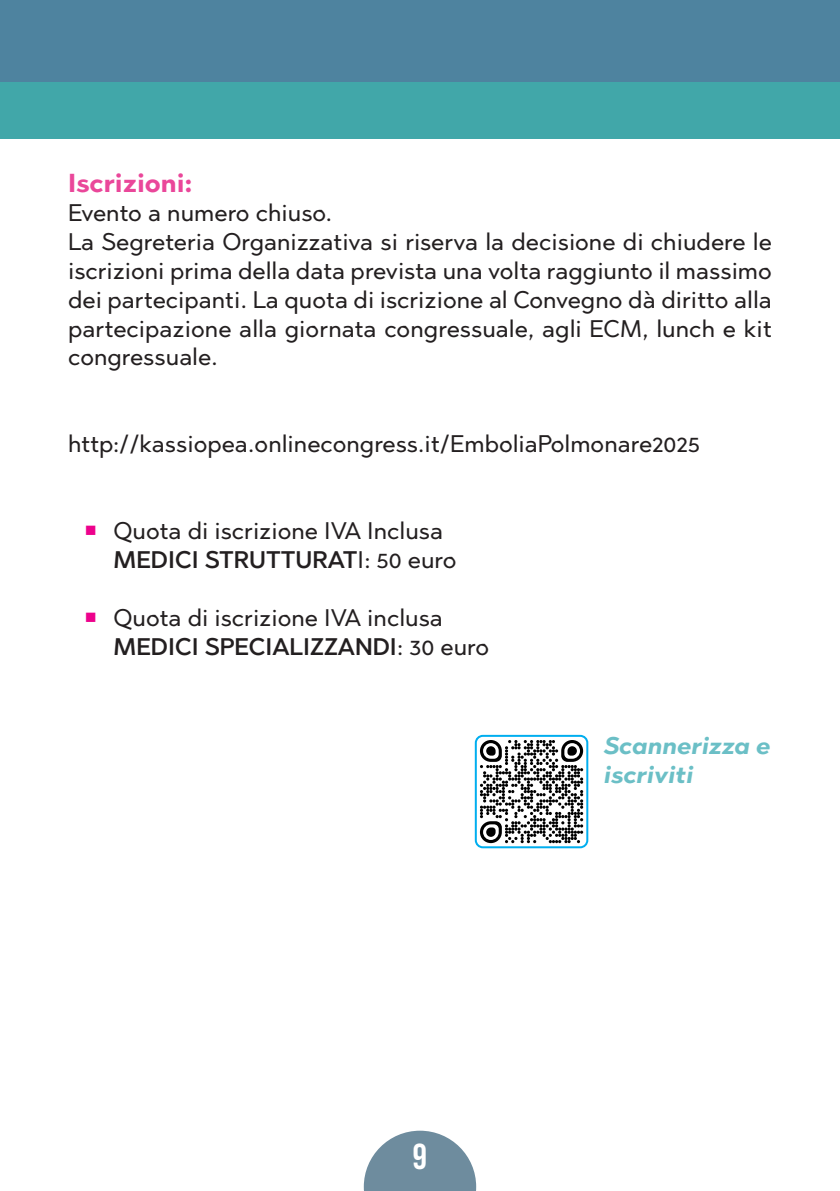
<style>
.page{position:relative;width:840px;height:1191px;background:#fff}
.page>*{position:absolute;margin:0;border:0;box-sizing:border-box;transform-origin:0 0}
.t1{font:700 36px "Bebas Neue Pro";color:#fff}
.t2{font:700 26px "Abrade";color:#ea479a}
.t3{font:500 24px/28.8px "Abrade";color:#231f20}
.t4{font:italic 700 24px/28.8px "Abrade";color:#6bbfc6}
.s1{color:#ed028c}
.s2{font-weight:600}
</style>
<div class="page">
<div style="left:0;top:0;width:839px;height:125px;background:#4e839f"></div>
<svg style="left:363px;top:1130px;width:113px;height:61px"></svg>
<div style="left:0;top:82px;width:839px;height:57px;background:#41a7a9"></div>
<svg style="left:474px;top:735px;width:114px;height:113px"></svg>
<p class="t2" style="left:68px;top:165px;width:126px">Iscrizioni:</p>
<p class="t3" style="left:68px;top:198px;width:705px">Evento a numero chiuso.<br>La Segreteria Organizzativa si riserva la decisione di chiudere le iscrizioni prima della data prevista una volta raggiunto il massimo dei partecipanti. La quota di iscrizione al Convegno dà diritto alla partecipazione alla giornata congressuale, agli ECM, lunch e kit congressuale.</p>
<p class="t3" style="left:68px;top:428px;width:633px">http://kassiopea.onlinecongress.it/EmboliaPolmonare2025</p>
<p class="t3" style="left:113px;top:515px;width:344px;text-indent:-29px"><span class="s1">○</span> Quota di iscrizione IVA Inclusa<br><span class="s2">MEDICI STRUTTURAT</span>I: 50 euro</p>
<p class="t3" style="left:113px;top:602px;width:377px;text-indent:-29px"><span class="s1">○</span> Quota di iscrizione IVA inclusa<br><span class="s2">MEDICI SPECIALIZZANDI</span>: 30 euro</p>
<p class="t4" style="left:603px;top:731px;width:168px">Scannerizza e iscriviti</p>
<h1 class="t1" style="left:412px;top:1143px;width:16px">9</h1>
</div>
